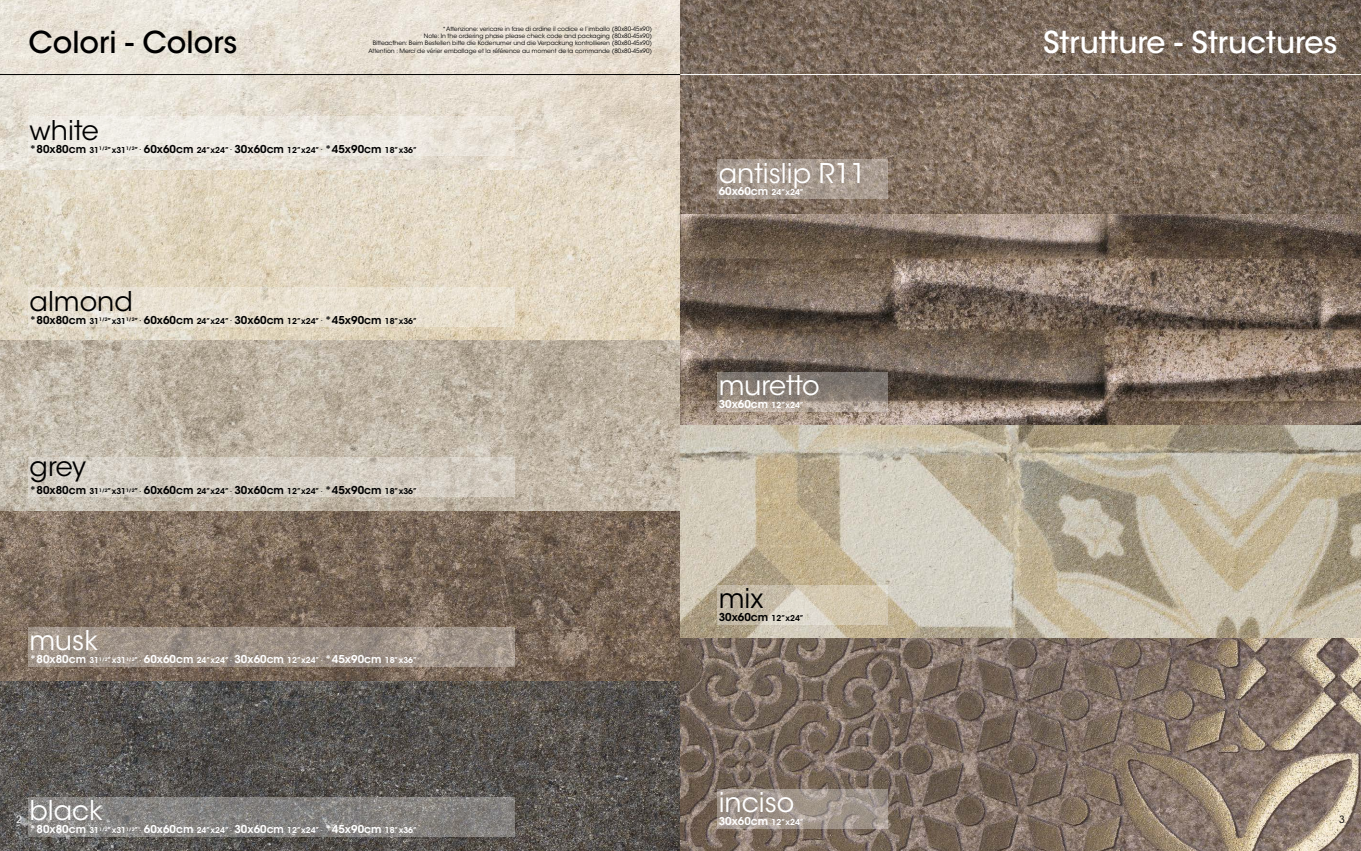
<style>
.page{position:relative;width:1361px;height:851px;background:#fff}
.page>*{position:absolute;margin:0;border:0;box-sizing:border-box;transform-origin:0 0}
.t1{font:500 30px "ITC Avant Garde Std";color:#fff}
.t2{font:500 30px "ITC Avant Garde Std";color:#000}
.t3{font:27px "ITC Avant Garde Std";color:#fff}
.t4{font:27px "ITC Avant Garde Std";color:#000}
.t5{font:600 10.8px "ITC Avant Garde Std";color:#000}
.t6{font:600 10.8px "ITC Avant Garde Std";color:#fff}
.t7{font:10px "ITC Avant Garde Std";color:#fff}
.t8{font:10px "ITC Avant Garde Std";color:#000}
.t9{font:6px/7.2px "ITC Avant Garde Std";color:#000;text-align:right}
.s1{font-size:8.1px}
</style>
<div class="page">
<img style="left:0;top:0;width:1361px;height:850px">
<svg style="left:28px;top:116px;width:487px;height:40px;background:#ede8e0"></svg>
<svg style="left:28px;top:287px;width:487px;height:40px;background:#e7e0d0"></svg>
<svg style="left:28px;top:457px;width:487px;height:40px;background:#d4cdc2"></svg>
<svg style="left:28px;top:627px;width:487px;height:40px;background:#9f9389"></svg>
<hr style="left:0;top:74px;width:680px;height:1px;background:#000">
<svg style="left:28px;top:797px;width:487px;height:39px;background:#878482"></svg>
<svg style="left:717px;top:372px;width:170px;height:39px;background:#90867e"></svg>
<svg style="left:680px;top:0;width:681px;height:213px;background:#7d6c5e"></svg>
<svg style="left:717px;top:159px;width:170px;height:40px;background:#a6998f"></svg>
<svg style="left:717px;top:584px;width:170px;height:40px;background:#cfc6b2"></svg>
<svg style="left:717px;top:788px;width:170px;height:40px;background:#a1968d"></svg>
<hr style="left:680px;top:74px;width:681px;height:1px;background:#fff">
<h1 class="t2" style="left:28px;top:23px;width:211px">Colori - Colors</h1>
<p class="t9" style="left:368px;top:25px;width:285px">*Attenzione: vericare in fase di ordine il codice e l’imballo (80x80-45x90)<br>Note: In the ordering phase please check code and packaging (80x80-45x90)<br>Bitteacthen: Beim Bestellen bitte die Kodenumer und die Verpackung kontrollieren (80x80-45x90)<br>Attention : Merci de vérier emballage et la référence au moment de la commande (80x80-45x90)</p>
<h2 class="t4" style="left:30px;top:113px;width:70px">white</h2>
<h3 class="t5" style="left:30px;top:142px;width:389px">*80x80cm <span class="s1">31</span><sup>1/2</sup><span class="s1">”x31</span><sup>1/2</sup><span class="s1">”</span> <sup>-</sup> 60x60cm <span class="s1">24”x24”</span> <sup>-</sup> 30x60cm <span class="s1">12”x24”</span> <sup>-</sup> *45x90cm <span class="s1">18”x36”</span></h3>
<h2 class="t4" style="left:30px;top:285px;width:105px">almond</h2>
<h3 class="t5" style="left:30px;top:313px;width:389px">*80x80cm <span class="s1">31</span><sup>1/2</sup><span class="s1">”x31</span><sup>1/2</sup><span class="s1">”</span> <sup>-</sup> 60x60cm <span class="s1">24”x24”</span> <sup>-</sup> 30x60cm <span class="s1">12”x24”</span> <sup>-</sup> *45x90cm <span class="s1">18”x36”</span></h3>
<h2 class="t4" style="left:30px;top:450px;width:58px">grey</h2>
<h3 class="t5" style="left:30px;top:483px;width:389px">*80x80cm <span class="s1">31</span><sup>1/2</sup><span class="s1">”x31</span><sup>1/2</sup><span class="s1">”</span> <sup>-</sup> 60x60cm <span class="s1">24”x24”</span> <sup>-</sup> 30x60cm <span class="s1">12”x24”</span> <sup>-</sup> *45x90cm <span class="s1">18”x36”</span></h3>
<h2 class="t3" style="left:30px;top:624px;width:70px">musk</h2>
<h3 class="t6" style="left:30px;top:652px;width:389px">*80x80cm <span class="s1">31</span><sup>1/2</sup><span class="s1">”x31</span><sup>1/2</sup><span class="s1">”</span> <sup>-</sup> 60x60cm <span class="s1">24”x24”</span> <sup>-</sup> 30x60cm <span class="s1">12”x24”</span> <sup>-</sup> *45x90cm <span class="s1">18”x36”</span></h3>
<h2 class="t3" style="left:719px;top:156px;width:149px">antislip R11</h2>
<h3 class="t6" style="left:719px;top:185px;width:87px">60x60cm <span class="s1">24”x24”</span></h3>
<h2 class="t3" style="left:719px;top:369px;width:102px">muretto</h2>
<h3 class="t6" style="left:719px;top:397px;width:87px">30x60cm <span class="s1">12”x24”</span></h3>
<h2 class="t4" style="left:719px;top:581px;width:46px">mix</h2>
<h3 class="t5" style="left:719px;top:610px;width:87px">30x60cm <span class="s1">12”x24”</span></h3>
<h1 class="t1" style="left:1043px;top:23px;width:296px">Strutture - Structures</h1>
<h2 class="t3" style="left:719px;top:786px;width:77px">inciso</h2>
<h3 class="t6" style="left:719px;top:814px;width:87px">30x60cm <span class="s1">12”x24”</span></h3>
<h2 class="t3" style="left:30px;top:794px;width:75px">black</h2>
<h3 class="t6" style="left:30px;top:822px;width:389px">*80x80cm <span class="s1">31</span><sup>1/2</sup><span class="s1">”x31</span><sup>1/2</sup><span class="s1">”</span> <sup>-</sup> 60x60cm <span class="s1">24”x24”</span> <sup>-</sup> 30x60cm <span class="s1">12”x24”</span> <sup>-</sup> *45x90cm <span class="s1">18”x36”</span></h3>
<h3 class="t7" style="left:16px;top:812px;width:7px">2</h3>
<h3 class="t8" style="left:1339px;top:812px;width:7px">3</h3>
</div>
